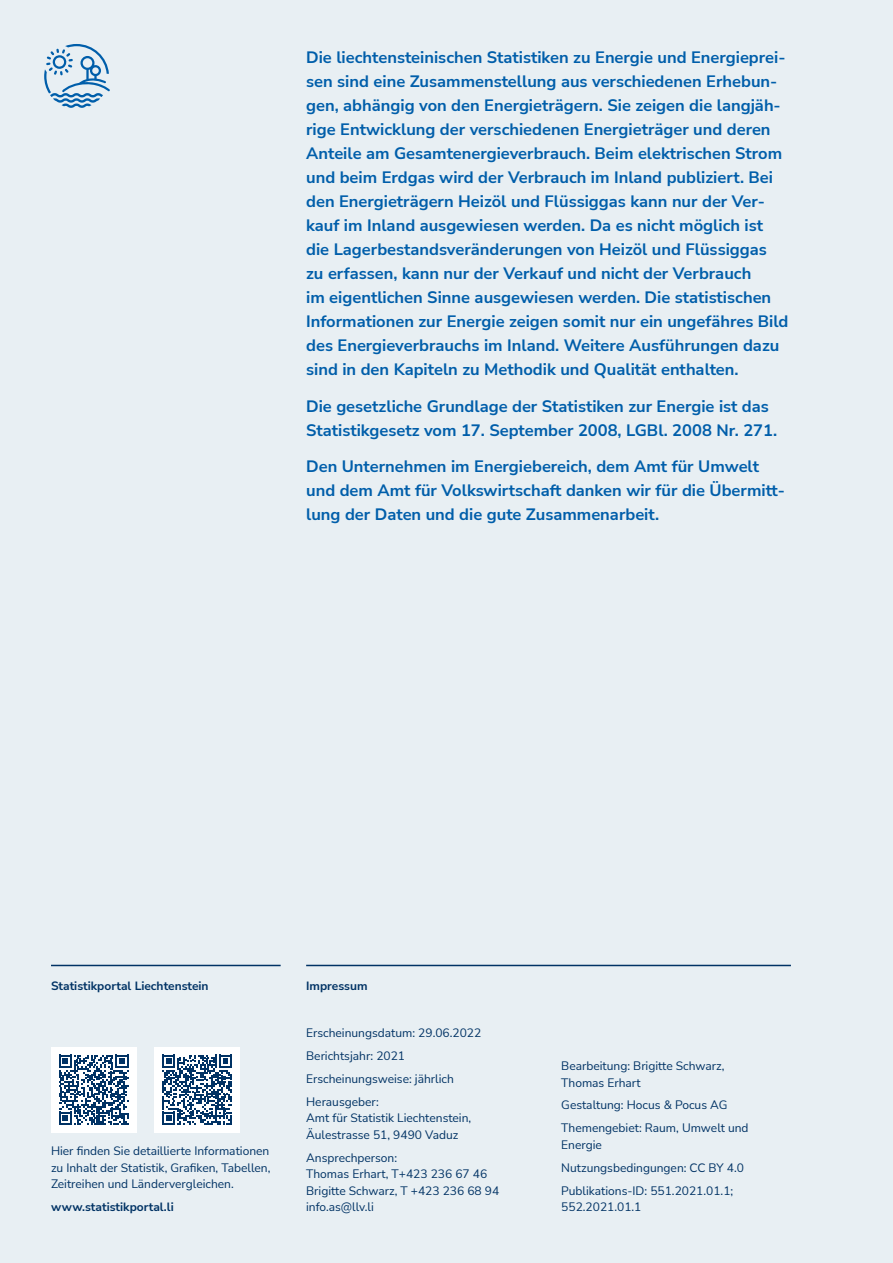
<style>
.page{position:relative;width:893px;height:1263px;background:#e8eff3}
.page>*{position:absolute;margin:0;border:0;box-sizing:border-box;transform-origin:0 0}
.t1{font:700 16.5px/24px "Nunito Sans";color:#005eaa}
.t2{font:12px/16.5px "Nunito Sans";color:#003264}
.t3{font:700 12px "Nunito Sans";color:#003264}
</style>
<div class="page">
<svg style="left:44px;top:44px;width:66px;height:64px"></svg>
<div style="left:51px;top:1047px;width:85px;height:85px;background:#fff"></div>
<svg style="left:59px;top:1055px;width:70px;height:70px"></svg>
<div style="left:155px;top:1047px;width:85px;height:85px;background:#fff"></div>
<svg style="left:162px;top:1055px;width:70px;height:70px"></svg>
<hr style="left:306px;top:965px;width:485px;height:1px;background:#003264">
<hr style="left:51px;top:965px;width:230px;height:1px;background:#003264">
<p class="t1" style="left:306px;top:44px;width:484px">Die liechtensteinischen Statistiken zu Energie und Energieprei&shy;sen sind eine Zusammenstellung aus verschiedenen Erhebun&shy;gen, abhängig von den Energieträgern. Sie zeigen die langjäh&shy;rige Entwicklung der verschiedenen Energieträger und deren Anteile am Gesamtenergieverbrauch. Beim elektrischen Strom und beim Erdgas wird der Verbrauch im Inland publiziert. Bei den Energieträgern Heizöl und Flüssiggas kann nur der Ver&shy;kauf im Inland ausgewiesen werden. Da es nicht möglich ist die Lagerbestandsveränderungen von Heizöl und Flüssiggas<br>zu erfassen, kann nur der Verkauf und nicht der Verbrauch<br>im eigentlichen Sinne ausgewiesen werden. Die statistischen Informationen zur Energie zeigen somit nur ein ungefähres Bild des Energieverbrauchs im Inland. Weitere Ausführungen dazu sind in den Kapiteln zu Methodik und Qualität enthalten.</p>
<p class="t1" style="left:306px;top:393px;width:472px">Die gesetzliche Grundlage der Statistiken zur Energie ist das<br>Statistikgesetz vom 17. September 2008, LGBl. 2008 Nr. 271.</p>
<p class="t1" style="left:306px;top:454px;width:480px">Den Unternehmen im Energiebereich, dem Amt für Umwelt und dem Amt für Volkswirtschaft danken wir für die Übermitt&shy;lung der Daten und die gute Zusammenarbeit.</p>
<p class="t3" style="left:51px;top:977px;width:159px">Statistikportal Liechtenstein</p>
<p class="t3" style="left:306px;top:977px;width:63px">Impressum</p>
<p class="t2" style="left:51px;top:1142px;width:221px;text-align:justify">Hier finden Sie detaillierte Informationen zu Inhalt der Statistik, Grafiken, Tabellen, Zeitreihen und Ländervergleichen.</p>
<p class="t3" style="left:51px;top:1198px;width:124px">www.statistikportal.li</p>
<p class="t2" style="left:306px;top:1021px;width:177px;line-height:23px">Erscheinungsdatum: 29.06.2022<br>Berichtsjahr: 2021<br>Erscheinungsweise: jährlich<br>Herausgeber:</p>
<p class="t2" style="left:306px;top:1109px;width:167px">Amt für Statistik Liechtenstein,<br>Äulestrasse 51, 9490 Vaduz</p>
<p class="t2" style="left:306px;top:1149px;width:195px">Ansprechperson:<br>Thomas Erhart, T+423 236 67 46<br>Brigitte Schwarz, T +423 236 68 94 info.as@llv.li</p>
<p class="t2" style="left:561px;top:1057px;width:165px">Bearbeitung: Brigitte Schwarz,<br>Thomas Erhart</p>
<p class="t2" style="left:561px;top:1093px;width:189px;line-height:22.8px">Gestaltung: Hocus &amp; Pocus AG<br>Themengebiet: Raum, Umwelt und</p>
<p class="t2" style="left:561px;top:1133px;width:184px;line-height:23px">Energie<br>Nutzungsbedingungen: CC BY 4.0<br>Publikations-ID: 551.2021.01.1;</p>
<p class="t2" style="left:561px;top:1198px;width:82px">552.2021.01.1</p>
</div>
